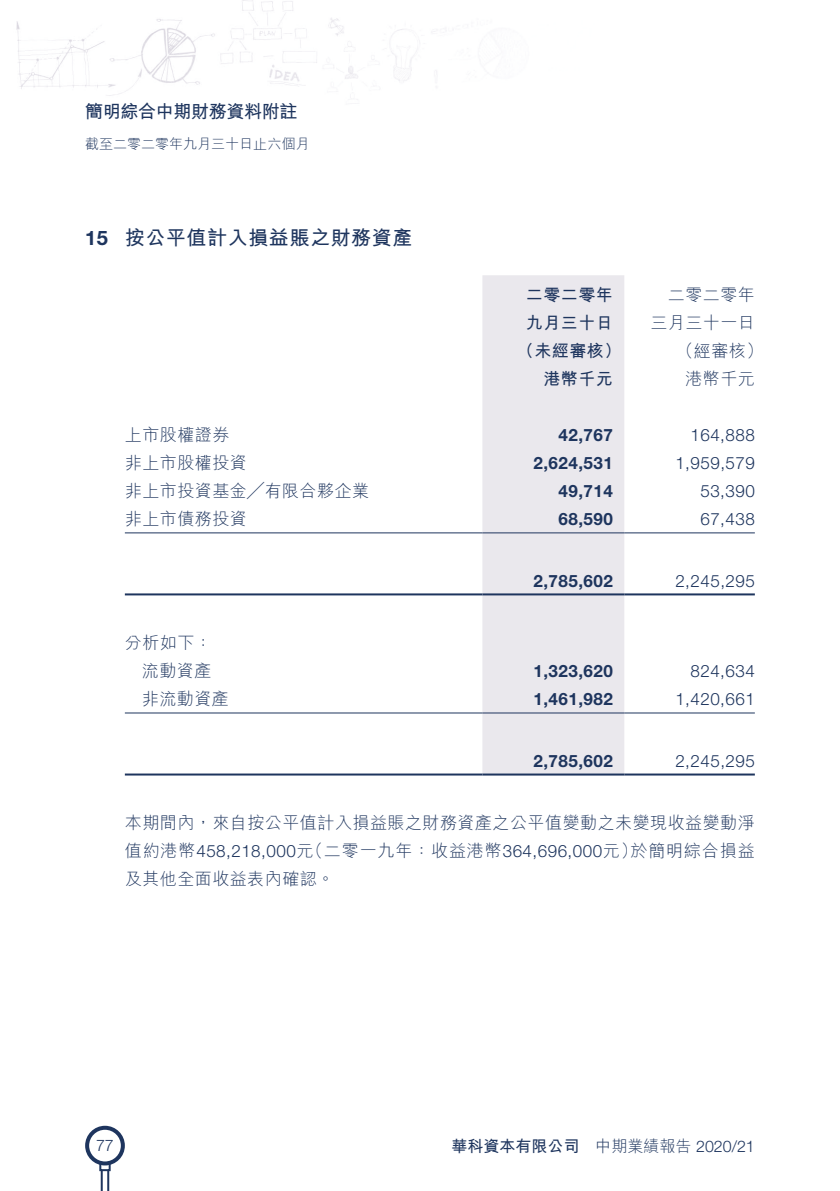
<style>
.page{position:relative;width:840px;height:1191px;background:#fff}
.page>*{position:absolute;margin:0;border:0;box-sizing:border-box;transform-origin:0 0}
.t1{font:700 20px "M Hei HK";letter-spacing:.03em;color:#1e355e}
.t2{font:700 20px "Helvetica Neue LT Std";color:#1e355e}
.t3{font:700 18px "M Hei HK";letter-spacing:-.02em;color:#1e355e}
.t4{font:300 17px/28px "M Hei HK";letter-spacing:.03em;color:#1e355e;text-align:right}
.t5{font:300 17px "Helvetica Neue LT Std";letter-spacing:.03em;color:#1e355e}
.t6{font:700 17px "Helvetica Neue LT Std";letter-spacing:.03em;color:#1e355e}
.t7{font:700 17px/28px "M Hei HK";letter-spacing:.03em;color:#1e355e}
.t8{font:300 16px "Helvetica Neue LT Std";color:#1e355e}
.t9{font:700 16px "M Hei HK";color:#1e355e}
.t10{font:300 14px "M Hei HK";color:#1e355e}
.s1{font-family:"M Hei HK"}
</style>
<div class="page">
<img style="left:16px;top:0;width:739px;height:1191px">
<svg style="left:101px;top:1171px;width:8px;height:20px"></svg>
<svg style="left:99px;top:1164px;width:12px;height:7px"></svg>
<div style="left:87px;top:1127px;width:36px;height:36px;background:#fff;border-radius:50%"></div>
<div style="left:85px;top:1125px;width:40px;height:40px;border:4px solid #1e355e;border-radius:50%"></div>
<div style="left:482px;top:275px;width:142px;height:498px;background:#eae8ed"></div>
<hr style="left:125px;top:532px;width:357px;height:1px;background:#1e355e">
<hr style="left:482px;top:532px;width:142px;height:1px;background:#1e355e">
<hr style="left:624px;top:532px;width:130px;height:1px;background:#1e355e">
<hr style="left:125px;top:593px;width:357px;height:2px;background:#1e355e">
<hr style="left:482px;top:593px;width:142px;height:2px;background:#1e355e">
<hr style="left:624px;top:593px;width:130px;height:2px;background:#1e355e">
<hr style="left:125px;top:712px;width:357px;height:1px;background:#1e355e">
<hr style="left:482px;top:712px;width:142px;height:1px;background:#1e355e">
<hr style="left:624px;top:712px;width:130px;height:1px;background:#1e355e">
<hr style="left:125px;top:773px;width:357px;height:2px;background:#1e355e">
<hr style="left:482px;top:773px;width:142px;height:2px;background:#1e355e">
<hr style="left:624px;top:773px;width:130px;height:2px;background:#1e355e">
<p class="t3" style="left:85px;top:98px;width:214px">簡明綜合中期財務資料附註</p>
<p class="t10" style="left:85px;top:134px;width:225px">截至二零二零年九月三十日止六個月</p>
<p class="t2" style="left:85px;top:225px;width:24px">15</p>
<p class="t1" style="left:125px;top:223px;width:289px">按公平值計入損益賬之財務資產</p>
<p class="t4" style="left:125px;top:420px;width:106px">上市股權證券</p>
<p class="t4" style="left:125px;top:448px;width:123px">非上市股權投資</p>
<p class="t4" style="left:125px;top:476px;width:246px">非上市投資基金╱有限合夥企業</p>
<p class="t4" style="left:125px;top:504px;width:123px">非上市債務投資</p>
<p class="t7" style="left:525px;top:279px;width:88px">二零二零年九月三十日</p>
<p class="t4" style="left:667px;top:280px;width:88px">二零二零年</p>
<p class="t4" style="left:650px;top:308px;width:106px">三月三十一日</p>
<p class="t4" style="left:676px;top:336px;width:88px">（經審核(</p>
<p class="t7" style="left:516px;top:335px;width:106px">（未經審核）</p>
<p class="t7" style="left:543px;top:363px;width:71px">港幣千元</p>
<p class="t4" style="left:685px;top:364px;width:71px">港幣千元</p>
<p class="t6" style="left:558px;top:424px;width:56px">42,767</p>
<p class="t5" style="left:690px;top:425px;width:66px">164,888</p>
<p class="t6" style="left:533px;top:452px;width:81px">2,624,531</p>
<p class="t5" style="left:675px;top:453px;width:81px">1,959,579</p>
<p class="t6" style="left:558px;top:480px;width:56px">49,714</p>
<p class="t5" style="left:700px;top:481px;width:56px">53,390</p>
<p class="t6" style="left:558px;top:508px;width:56px">68,590</p>
<p class="t5" style="left:700px;top:509px;width:56px">67,438</p>
<p class="t4" style="left:125px;top:628px;width:88px">分析如下：</p>
<p class="t4" style="left:142px;top:656px;width:71px">流動資產</p>
<p class="t4" style="left:142px;top:684px;width:88px">非流動資產</p>
<p class="t6" style="left:533px;top:570px;width:81px">2,785,602</p>
<p class="t5" style="left:675px;top:571px;width:81px">2,245,295</p>
<p class="t6" style="left:533px;top:660px;width:81px">1,323,620</p>
<p class="t5" style="left:690px;top:661px;width:66px">824,634</p>
<p class="t6" style="left:533px;top:688px;width:81px">1,461,982</p>
<p class="t5" style="left:675px;top:689px;width:81px">1,420,661</p>
<p class="t6" style="left:533px;top:750px;width:81px">2,785,602</p>
<p class="t5" style="left:675px;top:751px;width:81px">2,245,295</p>
<p class="t4" style="left:125px;top:808px;width:631px">本期間內，來自按公平值計入損益賬之財務資產之公平值變動之未變現收益變動淨於簡明綜合損益</p>
<p class="t5" style="left:125px;top:841px;width:514px"><span class="s1">值約港幣</span>458,218,000 <span class="s1">（元 二零一九年：收益港幣</span>364,696,000<span class="s1">元）</span></p>
<p class="t4" style="left:125px;top:864px;width:211px">及其他全面收益表內確認。</p>
<p class="t8" style="left:96px;top:1135px;width:19px">77</p>
<p class="t9" style="left:451px;top:1134px;width:129px">華科資本有限公司</p>
<p class="t8" style="left:595px;top:1136px;width:161px"><span class="s1">中期業績報告</span> 2020/21</p>
</div>
